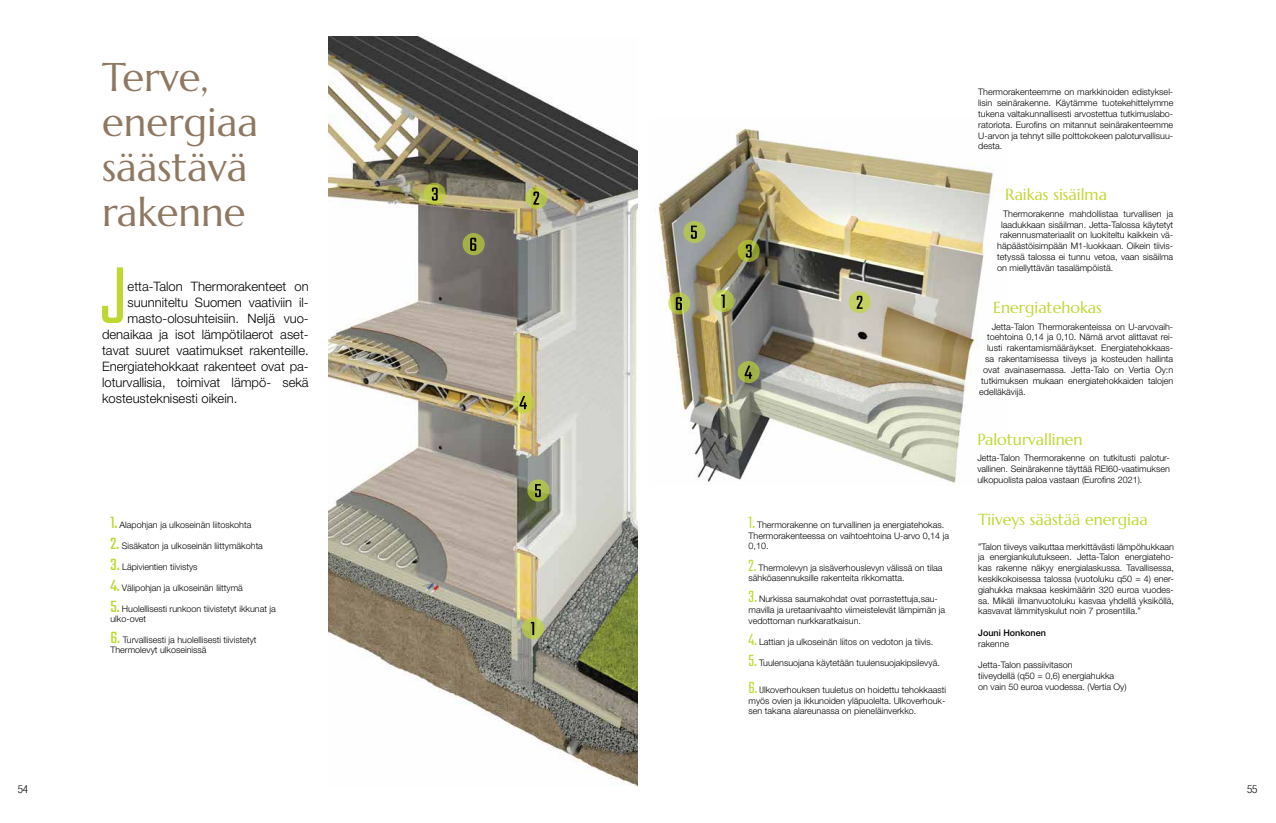
<style>
.page{position:relative;width:1276px;height:823px;background:#fff}
.page>*{position:absolute;margin:0;border:0;box-sizing:border-box;transform-origin:0 0}
.t1{font:300 89.2px "Teko";color:#bfd730}
.t2{font:40px/45px "Marcellus";color:#8e7861}
.t3{font:16px "Marcellus";color:#bfd730}
.t4{font:300 13px "Helvetica Neue";color:#000}
.t5{font:300 condensed 11px "Helvetica Neue";color:#000}
.t6{font:300 9px/10.8px "Helvetica Neue";color:#000}
.t7{font:500 9px "Helvetica Neue";color:#000}
.s1{font-family:"Teko";font-weight:400;font-size:18px;color:#bfd730}
.s2{font-family:"Teko";font-size:18px;color:#bfd730}
.s3{font-stretch:condensed}
</style>
<div class="page">
<img style="left:329px;top:36px;width:309px;height:750px">
<img style="left:658px;top:128px;width:336px;height:356px">
<svg style="left:522px;top:617px;width:22px;height:22px"></svg>
<svg style="left:531px;top:621px;width:3px;height:13px"></svg>
<svg style="left:525px;top:187px;width:22px;height:22px"></svg>
<svg style="left:533px;top:191px;width:6px;height:13px"></svg>
<svg style="left:423px;top:183px;width:23px;height:22px"></svg>
<svg style="left:432px;top:187px;width:6px;height:13px"></svg>
<svg style="left:512px;top:391px;width:22px;height:22px"></svg>
<svg style="left:519px;top:396px;width:8px;height:13px"></svg>
<svg style="left:527px;top:479px;width:22px;height:22px"></svg>
<svg style="left:535px;top:484px;width:6px;height:13px"></svg>
<svg style="left:462px;top:233px;width:23px;height:22px"></svg>
<svg style="left:470px;top:237px;width:6px;height:14px"></svg>
<svg style="left:712px;top:290px;width:22px;height:22px"></svg>
<svg style="left:721px;top:294px;width:3px;height:13px"></svg>
<svg style="left:848px;top:291px;width:23px;height:22px"></svg>
<svg style="left:856px;top:295px;width:6px;height:14px"></svg>
<svg style="left:737px;top:240px;width:22px;height:22px"></svg>
<svg style="left:746px;top:244px;width:5px;height:13px"></svg>
<svg style="left:737px;top:361px;width:22px;height:22px"></svg>
<svg style="left:744px;top:365px;width:8px;height:13px"></svg>
<div style="left:683px;top:221px;width:22px;height:22px;background:linear-gradient(to right,#b0c05b,#b3c358);border-radius:50%"></div>
<svg style="left:691px;top:225px;width:6px;height:13px"></svg>
<svg style="left:668px;top:292px;width:22px;height:22px"></svg>
<svg style="left:676px;top:297px;width:6px;height:13px"></svg>
<h2 class="t2" style="left:102px;top:57px;width:158px">Terve, energiaa säästävä rakenne</h2>
<h1 class="t1" style="left:101px;top:240px;width:28px">J</h1>
<h3 class="t4" style="left:128px;top:281px;width:183px">etta-Talon Thermorakenteet on</h3>
<h3 class="t4" style="left:128px;top:297px;width:183px">suunniteltu Suomen vaativiin il-</h3>
<h3 class="t4" style="left:128px;top:313px;width:183px">masto-olosuhteisiin. Neljä vuo-</h3>
<h3 class="t4" style="left:102px;top:329px;width:208px">denaikaa ja isot lämpötilaerot aset-</h3>
<h3 class="t4" style="left:102px;top:345px;width:208px">tavat suuret vaatimukset rakenteille.</h3>
<h3 class="t4" style="left:102px;top:361px;width:208px">Energiatehokkaat rakenteet ovat pa-</h3>
<h3 class="t4" style="left:102px;top:377px;width:208px">loturvallisia, toimivat lämpö- sekä</h3>
<h3 class="t4" style="left:102px;top:393px;width:137px">kosteusteknisesti oikein.</h3>
<p class="t6" style="left:110px;top:520px;width:142px"><span class="s1">1.</span> Alapohjan ja ulkoseinän liitoskohta</p>
<p class="t6" style="left:110px;top:541px;width:154px"><span class="s1">2.</span> Sisäkaton ja ulkoseinän liittymäkohta</p>
<p class="t6" style="left:110px;top:562px;width:89px"><span class="s1">3.</span> Läpivientien tiivistys</p>
<p class="t6" style="left:110px;top:583px;width:134px"><span class="s1">4.</span> Välipohjan ja ulkoseinän liittymä</p>
<p class="t6" style="left:110px;top:604px;width:167px;line-height:10px"><span class="s1">5.</span> Huolellisesti runkoon tiivistetyt ikkunat ja ulko-ovet</p>
<p class="t6" style="left:110px;top:635px;width:148px;line-height:10px"><span class="s1">6.</span> Turvallisesti ja huolellisesti tiivistetyt<br>Thermolevyt ulkoseinissä</p>
<p class="t6" style="left:748px;top:520px;width:202px"><span class="s2">1.</span> Thermorakenne on turvallinen ja energiatehokas.<br>Thermorakenteessa on vaihtoehtoina U-arvo 0,14 ja<br>0,10.</p>
<p class="t6" style="left:748px;top:562px;width:195px"><span class="s2">2.</span> Thermolevyn ja sisäverhouslevyn välissä on tilaa sähköasennuksille rakenteita rikkomatta.</p>
<p class="t6" style="left:748px;top:594px;width:198px"><span class="s2">3.</span> Nurkissa saumakohdat ovat porrastettuja,sau&shy;mavilla ja uretaanivaahto viimeistelevät lämpimän ja vedottoman nurkkaratkaisun.</p>
<p class="t6" style="left:748px;top:637px;width:186px"><span class="s2">4.</span> Lattian ja ulkoseinän liitos on vedoton ja tiivis.</p>
<p class="t6" style="left:748px;top:658px;width:193px"><span class="s2">5.</span> Tuulensuojana käytetään tuulensuojakipsilevyä.</p>
<p class="t6" style="left:748px;top:684px;width:199px;text-align:justify"><span class="s2">6.</span> <span class="s3">U</span>lkoverhouksen tuuletus on hoidettu tehokkaasti myös ovien ja ikkunoiden yläpuolelta. Ulkoverhouk&shy;sen takana alareunassa on pieneläinverkko.</p>
<p class="t6" style="left:978px;top:87px;width:197px;text-align:justify">Thermorakenteemme on markkinoiden edistyksel&shy;lisin seinärakenne. Käytämme tuotekehittelymme tukena valtakunnallisesti arvostettua tutkimuslabo&shy;ratoriota. Eurofins on mitannut seinärakenteemme U-arvon ja tehnyt sille polttokokeen paloturvallisuu&shy;desta.</p>
<h3 class="t3" style="left:1005px;top:187px;width:103px">Raikas sisäilma</h3>
<p class="t6" style="left:1003px;top:209px;width:172px">Thermorakenne mahdollistaa turvallisen ja</p>
<p class="t6" style="left:1001px;top:219px;width:173px">laadukkaan sisäilman. Jetta-Talossa käytetyt</p>
<p class="t6" style="left:1000px;top:230px;width:174px">rakennusmateriaalit on luokiteltu kaikkein vä-</p>
<p class="t6" style="left:997px;top:241px;width:177px">häpäästöisimpään M1-luokkaan. Oikein tiivis-</p>
<p class="t6" style="left:997px;top:252px;width:178px">tetyssä talossa ei tunnu vetoa, vaan sisäilma</p>
<p class="t6" style="left:997px;top:263px;width:118px">on miellyttävän tasalämpöistä.</p>
<h3 class="t3" style="left:993px;top:300px;width:110px">Energiatehokas</h3>
<p class="t6" style="left:991px;top:321px;width:183px">Jetta-Talon Thermorakenteissa on U-arvovaih-</p>
<p class="t6" style="left:987px;top:332px;width:188px">toehtoina 0,14 ja 0,10. Nämä arvot alittavat rei-</p>
<p class="t6" style="left:987px;top:343px;width:188px">lusti rakentamismääräykset. Energiatehokkaas-</p>
<p class="t6" style="left:985px;top:354px;width:189px">sa rakentamisessa tiiveys ja kosteuden hallinta</p>
<p class="t6" style="left:983px;top:365px;width:191px">ovat avainasemassa. Jetta-Talo on Vertia Oy:n</p>
<p class="t6" style="left:981px;top:375px;width:194px">tutkimuksen mukaan energiatehokkaiden talojen</p>
<p class="t6" style="left:979px;top:386px;width:48px">edelläkävijä.</p>
<h3 class="t3" style="left:977px;top:431px;width:107px">Paloturvallinen</h3>
<p class="t6" style="left:977px;top:453px;width:194px;text-align:justify">Jetta-Talon Thermorakenne on tutkitusti palotur&shy;vallinen. Seinärakenne täyttää REI60-vaatimuksen ulkopuolista paloa vastaan (Eurofins 2021).</p>
<h3 class="t3" style="left:978px;top:511px;width:171px">Tiiveys säästää energiaa</h3>
<p class="t6" style="left:978px;top:541px;width:197px;text-align:justify">”Talon tiiveys vaikuttaa merkittävästi lämpöhukkaan ja energiankulutukseen. Jetta-Talon energiateho&shy;kas rakenne näkyy energialaskussa. Tavallisessa, keskikokoisessa talossa (vuotoluku q50 = 4) ener&shy;giahukka maksaa keskimäärin 320 euroa vuodes&shy;sa. Mikäli ilmanvuotoluku kasvaa yhdellä yksiköllä, kasvavat lämmityskulut noin 7 prosentilla.”</p>
<p class="t7" style="left:978px;top:628px;width:69px">Jouni Honkonen</p>
<p class="t6" style="left:978px;top:638px;width:33px">rakenne</p>
<p class="t6" style="left:978px;top:660px;width:150px">Jetta-Talon passiivitason<br>tiiveydellä (q50 = 0,6) energiahukka<br>on vain 50 euroa vuodessa. (Vertia Oy)</p>
<p class="t5" style="left:18px;top:781px;width:12px">54</p>
<p class="t5" style="left:1247px;top:781px;width:12px">55</p>
</div>
